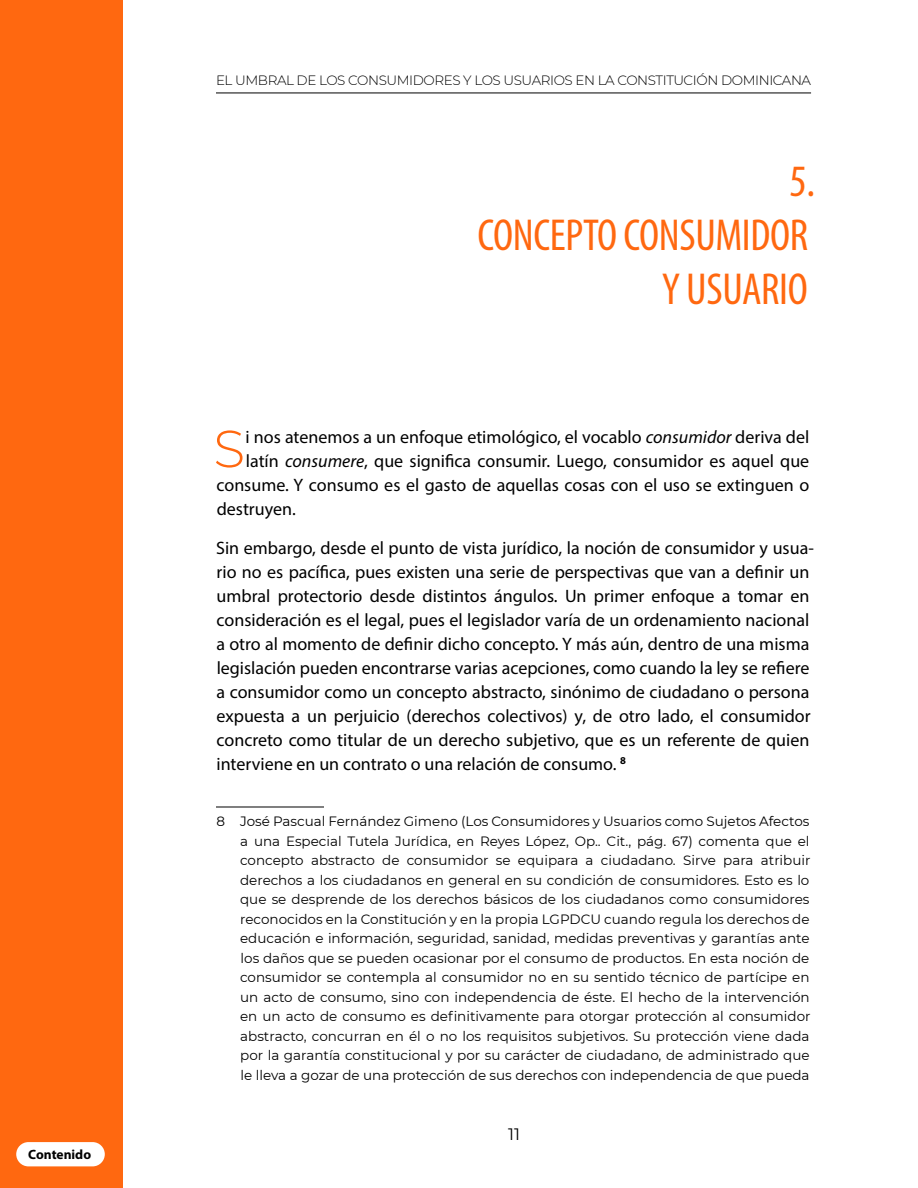
<style>
.page{position:relative;width:918px;height:1188px;background:#fff}
.page>*{position:absolute;margin:0;border:0;box-sizing:border-box;transform-origin:0 0}
.t1{font:300 52.35px "Montserrat";color:#ff6810}
.t2{font:condensed 45px/54px "Myriad Pro";letter-spacing:-.01em;color:#ff6810;text-align:right}
.t3{font:18px/24px "Myriad Pro";color:#000}
.t4{font:16.5px "Montserrat";color:#000}
.t5{font:13.5px/19.5px "Montserrat";color:#000;text-align:justify}
.t6{font:300 13.5px "Montserrat";letter-spacing:-.03em;color:#000}
.t7{font:700 13.5px "Myriad Pro";color:#000}
.s1{font-style:italic}
</style>
<div class="page">
<div style="left:0;top:1px;width:122px;height:1187px;background:#ff6810"></div>
<hr style="left:216px;top:93px;width:595px;height:1px;background:#000">
<div style="left:16px;top:1142px;width:89px;height:24px;background:#fff;border-radius:12px"></div>
<hr style="left:216px;top:807px;width:108px;height:1px;background:#000">
<p class="t7" style="left:28px;top:1146px;width:64px">Contenido</p>
<p class="t6" style="left:216px;top:71px;width:597px">EL UMBRAL DE LOS CONSUMIDORES Y LOS USUARIOS EN LA CONSTITUCIÓN DOMINICANA</p>
<h2 class="t2" style="left:478px;top:153px;width:339px">5.<br>CONCEPTO CONSUMIDOR<br>Y USUARIO</h2>
<h1 class="t1" style="left:213px;top:413px;width:33px">S</h1>
<h3 class="t3" style="left:246px;top:425px;width:565px">i nos atenemos a un enfoque etimológico, el vocablo <span class="s1">consumidor</span> deriva del</h3>
<h3 class="t3" style="left:246px;top:449px;width:565px">latín <span class="s1">consumere</span>, que significa consumir. Luego, consumidor es aquel que</h3>
<h3 class="t3" style="left:216px;top:473px;width:594px">consume. Y consumo es el gasto de aquellas cosas con el uso se extinguen o</h3>
<h3 class="t3" style="left:217px;top:497px;width:81px">destruyen.</h3>
<p class="t3" style="left:216px;top:536px;width:599px">Sin embargo, desde el punto de vista jurídico, la noción de consumidor y usua&shy;rio no es pacífica, pues existen una serie de perspectivas que van a definir un umbral protectorio desde distintos ángulos. Un primer enfoque a tomar en consideración es el legal, pues el legislador varía de un ordenamiento nacional a otro al momento de definir dicho concepto. Y más aún, dentro de una misma legislación pueden encontrarse varias acepciones, como cuando la ley se refiere a consumidor como un concepto abstracto, sinónimo de ciudadano o persona expuesta a un perjuicio (derechos colectivos) y, de otro lado, el consumidor concreto como titular de un derecho subjetivo, que es un referente de quien interviene en un contrato o una relación de consumo. <sup>8</sup></p>
<p class="t5" style="left:240px;top:811px;width:572px;text-indent:-24px">8 José Pascual Fernández Gimeno (Los Consumidores y Usuarios como Sujetos Afectos a una Especial Tutela Jurídica, en Reyes López, Op.. Cit., pág. 67) comenta que el concepto abstracto de consumidor se equipara a ciudadano. Sirve para atribuir derechos a los ciudadanos en general en su condición de consumidores. Esto es lo que se desprende de los derechos básicos de los ciudadanos como consumidores reconocidos en la Constitución y en la propia LGPDCU cuando regula los derechos de educación e información, seguridad, sanidad, medidas preventivas y garantías ante los daños que se pueden ocasionar por el consumo de productos. En esta noción de consumidor se contempla al consumidor no en su sentido técnico de partícipe en un acto de consumo, sino con independencia de éste. El hecho de la intervención en un acto de consumo es definitivamente para otorgar protección al consumidor abstracto, concurran en él o no los requisitos subjetivos. Su protección viene dada por la garantía constitucional y por su carácter de ciudadano, de administrado que le lleva a gozar de una protección de sus derechos con independencia de que pueda</p>
<p class="t4" style="left:508px;top:1123px;width:13px">11</p>
</div>
